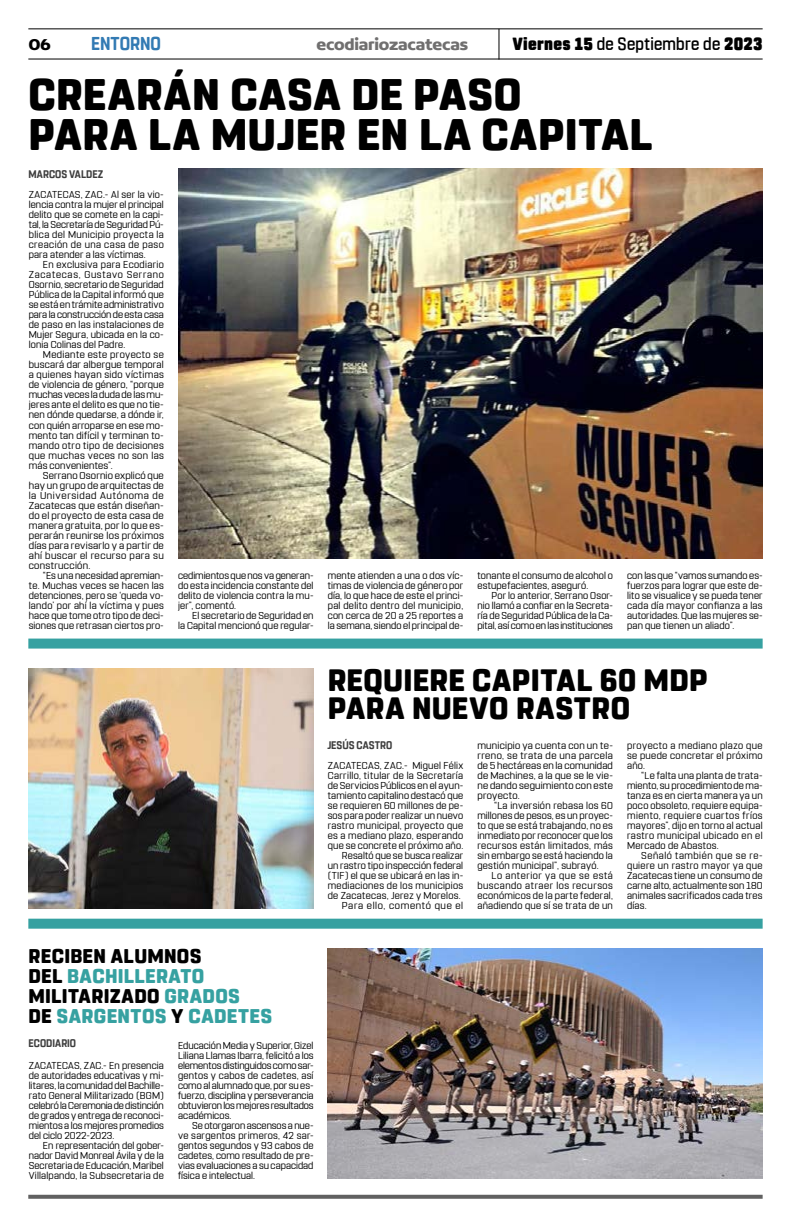
<style>
.page{position:relative;width:791px;height:1225px;background:#fff}
.page>*{position:absolute;margin:0;border:0;box-sizing:border-box;transform-origin:0 0}
.t1{font:800 44px/40px "Rohn Rounded";letter-spacing:.015em;color:#000}
.t2{font:800 30.8px/28px "Rohn Rounded";letter-spacing:.015em;color:#000}
.t3{font:800 19.8px/20px "Rohn Rounded";letter-spacing:.02em;color:#36a1a1}
.t4{font:700 18.6px "Rohn Rounded";letter-spacing:-.005em;color:#327ab3;scale:.91 1}
.t5{font:500 17.6px "Rohn Rounded";letter-spacing:.015em;color:#000;scale:.91 1}
.t6{font:700 16.9px "Concord";letter-spacing:-.01em;color:#706f6f}
.t7{font:700 16.9px "Concord";color:#000}
.t8{font:700 11px "Rohn Rounded";letter-spacing:.005em;color:#3d3d3d;scale:.91 1}
.t9{font:10px/10px "Rohn Rounded";letter-spacing:.02em;color:#000;text-align:justify}
.s1{font-weight:900}
.s2{color:#000}
</style>
<div class="page">
<hr style="left:28px;top:28px;width:735px;height:1px;background:#000">
<hr style="left:28px;top:59px;width:735px;height:1px;background:#000">
<hr style="left:498px;top:29px;width:1px;height:31px;background:#000">
<div style="left:28px;top:918px;width:735px;height:10px;background:#36a1a1"></div>
<div style="left:28px;top:638px;width:735px;height:10px;background:#36a1a1"></div>
<svg style="left:28px;top:1194px;width:735px;height:4px;fill:#616161"></svg>
<img style="left:328px;top:948px;width:435px;height:230px">
<img style="left:28px;top:668px;width:286px;height:240px">
<img style="left:178px;top:168px;width:585px;height:390px">
<h3 class="t7" style="left:28px;top:34px;width:24px">06</h3>
<h3 class="t4" style="left:91px;top:32px;width:78px">ENTORNO</h3>
<h3 class="t6" style="left:316px;top:34px;width:153px">ecodiariozacatecas</h3>
<h3 class="t5" style="left:512px;top:33px;width:276px"><span class="s1">Viernes 15</span> de Septiembre de <span class="s1">2023</span></h3>
<h1 class="t1" style="left:28px;top:75px;width:625px">CREARÁN CASA DE PASO<br>PARA LA MUJER EN LA CAPITAL</h1>
<p class="t8" style="left:29px;top:168px;width:84px">MARCOS VALDEZ</p>
<p class="t9" style="left:29px;top:190px;width:137px">ZACATECAS, ZAC.- Al ser la vio&shy;lencia contra la mujer el principal delito que se comete en la capi&shy;tal, la Secretaría de Seguridad Pú&shy;blica del Municipio proyecta la creación de una casa de paso para atender a las víctimas.</p>
<p class="t9" style="left:29px;top:260px;width:137px;text-indent:14px">En exclusiva para Ecodiario Zacatecas, Gustavo Serrano Osornio, secretario de Seguridad Pública de la Capital informó que se está en trámite administrativo para la construcción de esta casa de paso en las instalaciones de Mujer Segura, ubicada en la co&shy;lonia Colinas del Padre.</p>
<p class="t9" style="left:29px;top:350px;width:137px;text-indent:14px">Mediante este proyecto se buscará dar albergue temporal a quienes hayan sido víctimas de violencia de género, “porque muchas veces la duda de las mu&shy;jeres ante el delito es que no tie&shy;nen dónde quedarse, a dónde ir, con quién arroparse en ese mo&shy;mento tan difícil y terminan to&shy;mando otro tipo de decisiones que muchas veces no son las más convenientes”.</p>
<p class="t9" style="left:29px;top:470px;width:137px;text-indent:14px">Serrano Osornio explicó que hay un grupo de arquitectas de la Universidad Autónoma de Zacatecas que están diseñan&shy;do el proyecto de esta casa de manera gratuita, por lo que es&shy;perarán reunirse los próximos días para revisarlo y a partir de ahí buscar el recurso para su construcción.</p>
<p class="t9" style="left:29px;top:570px;width:137px;text-indent:14px">“Es una necesidad apremian&shy;te. Muchas veces se hacen las detenciones, pero se ‘queda vo&shy;lando’ por ahí la víctima y pues hace que tome otro tipo de deci&shy;siones que retrasan ciertos pro-</p>
<p class="t9" style="left:178px;top:570px;width:137px">cedimientos que nos va generan&shy;do esta incidencia constante del delito de violencia contra la mu&shy;jer”, comentó.</p>
<p class="t9" style="left:178px;top:610px;width:137px;text-align:right">El secretario de Seguridad en<br>la Capital mencionó que regular-</p>
<p class="t9" style="left:328px;top:570px;width:137px">mente atienden a una o dos víc&shy;timas de violencia de género por día, lo que hace de este el princi&shy;pal delito dentro del municipio, con cerca de 20 a 25 reportes a la semana, siendo el principal de-</p>
<p class="t9" style="left:477px;top:570px;width:137px">tonante el consumo de alcohol o estupefacientes, aseguró.</p>
<p class="t9" style="left:477px;top:590px;width:137px;text-indent:14px">Por lo anterior, Serrano Osor&shy;nio llamó a confiar en la Secreta&shy;ría de Seguridad Pública de la Ca&shy;pital, así como en las instituciones</p>
<p class="t9" style="left:627px;top:570px;width:137px">con las que “vamos sumando es&shy;fuerzos para lograr que este de&shy;lito se visualice y se pueda tener cada día mayor confianza a las autoridades. Que las mujeres se&shy;pan que tienen un aliado”.</p>
<h2 class="t2" style="left:328px;top:666px;width:381px">REQUIERE CAPITAL 60 MDP<br>PARA NUEVO RASTRO</h2>
<p class="t8" style="left:327px;top:739px;width:73px">JESÚS CASTRO</p>
<p class="t9" style="left:477px;top:740px;width:137px">municipio ya cuenta con un te&shy;rreno, se trata de una parcela de 5 hectáreas en la comunidad de Machines, a la que se le vie&shy;ne dando seguimiento con este proyecto.</p>
<p class="t9" style="left:477px;top:800px;width:137px;text-indent:17px">“La inversión rebasa los 60 millones de pesos, es un proyec&shy;to que se está trabajando, no es inmediato por reconocer que los recursos están limitados, más sin embargo se está haciendo la gestión municipal”, subrayó.</p>
<p class="t9" style="left:477px;top:870px;width:137px;text-indent:14px">Lo anterior ya que se está buscando atraer los recursos económicos de la parte federal, añadiendo que sí se trata de un</p>
<p class="t9" style="left:328px;top:760px;width:137px;text-align:right">ZACATECAS, ZAC.- Miguel Félix<br>Carrillo, titular de la Secretaría de Servicios Públicos en el ayun&shy;tamiento capitalino destacó que se requieren 60 millones de pe&shy;sos para poder realizar un nuevo rastro municipal, proyecto que es a mediano plazo, esperando que se concrete el próximo año.<br>Resaltó que se busca realizar<br>un rastro tipo inspección federal (TIF) el que se ubicará en las in&shy;mediaciones de los municipios de Zacatecas, Jerez y Morelos.<br>Para ello, comentó que el</p>
<p class="t9" style="left:627px;top:740px;width:137px">proyecto a mediano plazo que se puede concretar el próximo año.</p>
<p class="t9" style="left:627px;top:770px;width:137px;text-indent:14px">“Le falta una planta de trata&shy;miento, su procedimiento de ma&shy;tanza es en cierta manera ya un poco obsoleto, requiere equipa&shy;miento, requiere cuartos fríos mayores”, dijo en torno al actual rastro municipal ubicado en el Mercado de Abastos.</p>
<p class="t9" style="left:627px;top:850px;width:137px;text-indent:14px">Señaló también que se re&shy;quiere un rastro mayor ya que Zacatecas tiene un consumo de carne alto, actualmente son 180 animales sacrificados cada tres días.</p>
<h3 class="t3" style="left:29px;top:946px;width:245px"><span class="s2">RECIBEN ALUMNOS<br>DEL</span> BACHILLERATO<br><span class="s2">MILITARIZADO</span> GRADOS<br><span class="s2">DE</span> SARGENTOS <span class="s2">Y</span> CADETES</h3>
<p class="t9" style="left:29px;top:1060px;width:137px">ZACATECAS, ZAC.- En presencia de autoridades educativas y mi&shy;litares, la comunidad del Bachille&shy;rato General Militarizado (BGM) celebró la Ceremonia de distinción de grados y entrega de reconoci&shy;mientos a los mejores promedios del ciclo 2022-2023.</p>
<p class="t9" style="left:29px;top:1140px;width:137px;text-indent:14px">En representación del gober&shy;nador David Monreal Ávila y de la Secretaria de Educación, Maribel Villalpando, la Subsecretaria de</p>
<p class="t8" style="left:29px;top:1036px;width:54px">ECODIARIO</p>
<p class="t9" style="left:178px;top:1040px;width:137px">Educación Media y Superior, Gizel Liliana Llamas Ibarra, felicitó a los elementos distinguidos como sar&shy;gentos y cabos de cadetes, así como al alumnado que, por su es&shy;fuerzo, disciplina y perseverancia obtuvieron los mejores resultados académicos.</p>
<p class="t9" style="left:178px;top:1120px;width:137px;text-indent:14px">Se otorgaron ascensos a nue&shy;ve sargentos primeros, 42 sar&shy;gentos segundos y 93 cabos de cadetes, como resultado de pre&shy;vias evaluaciones a su capacidad física e intelectual.</p>
</div>
